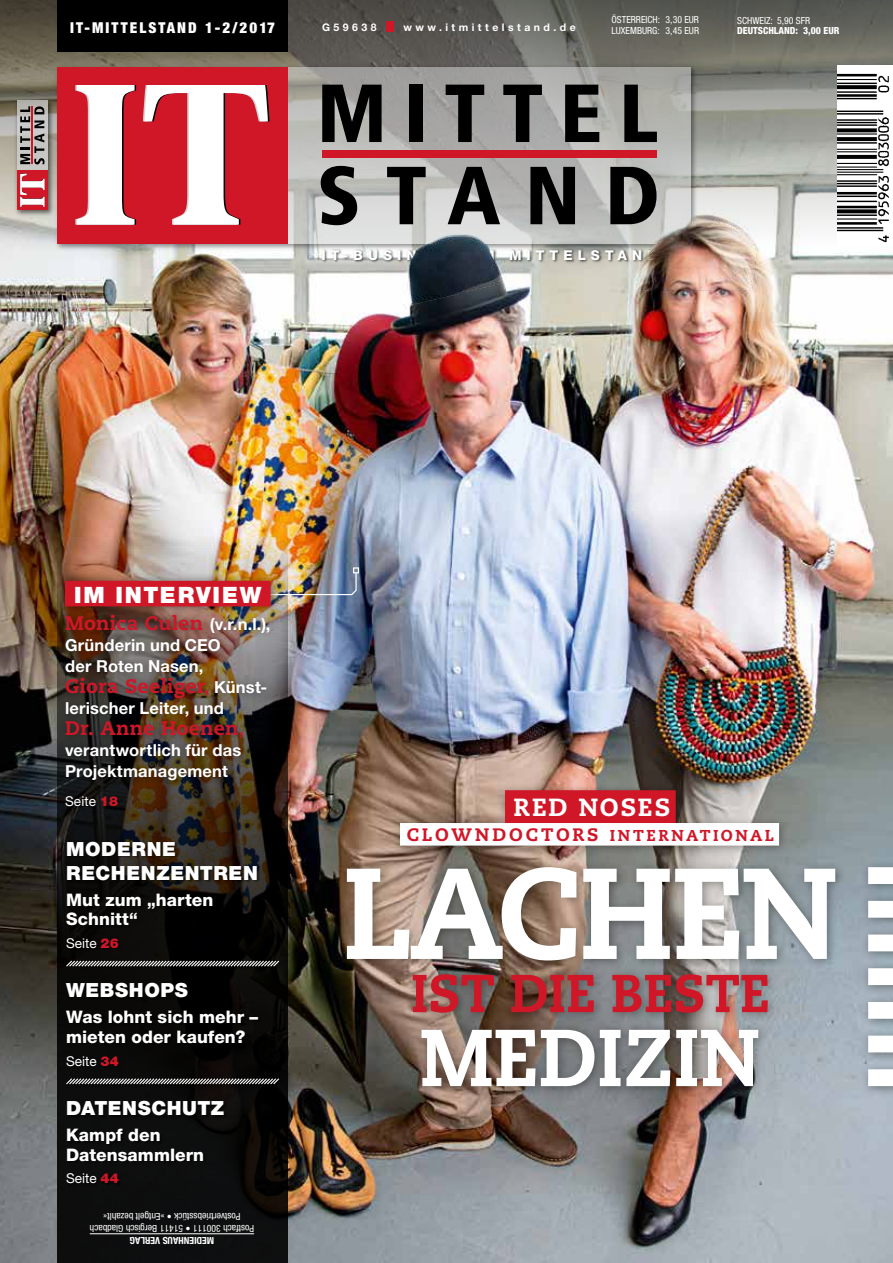
<style>
.page{position:relative;width:893px;height:1263px;background:#fff}
.page>*{position:absolute;margin:0;border:0;box-sizing:border-box;transform-origin:0 0}
.t1{font:128.85px "Caecilia Heavy SC";letter-spacing:-.02em;color:#fff;scale:.95 1}
.t2{font:80.4px "Caecilia Heavy SC";color:#fff;scale:.95 1}
.t3{font:53.1px "Caecilia Heavy SC";color:#cf1728;scale:.95 1}
.t4{font:800 24.75px "Caecilia";letter-spacing:.075em;color:#fff}
.t5{font:900 22.5px "Helvetica Neue";letter-spacing:.08em;color:#fff}
.t6{font:800 19.5px "Caecilia";letter-spacing:.015em;color:#cf1728}
.t7{font:900 19.5px/24px "Helvetica Neue";letter-spacing:.03em;color:#fff}
.t8{font:800 17.25px/19.5px "Helvetica Neue";letter-spacing:.005em;color:#fff}
.t9{font:700 16.5px/21px "Helvetica Neue";letter-spacing:.01em;color:#fff}
.t10{font:800 15.75px "Caecilia";letter-spacing:.16em;color:#cf1728}
.t11{font:900 condensed 15px "Helvetica Neue";letter-spacing:.14em;color:#fff}
.t12{font:13.5px "Helvetica Neue";color:#fff}
.t13{font:800 13.5px "Helvetica Neue";letter-spacing:.37em;color:#fff}
.t14{font:700 10.5px "Helvetica Neue";letter-spacing:.33em;color:#fff}
.t15{font:condensed 9.75px/11.2px "Helvetica Neue";color:#fff}
.t16{font:800 condensed 9.75px "Helvetica Neue";color:#fff}
.t17{font:700 condensed 9.75px "Helvetica Neue";color:#fff}
.s1{font-family:"Helvetica Neue";font-weight:700;font-size:16.5px;color:#fff}
.s2{font-family:"Helvetica Neue";font-weight:700;font-size:16.5px}
.s3{font-weight:900;color:#cf1728}
.s4{font-size:18px}
</style>
<div class="page">
<img style="left:0;top:347px;width:893px;height:916px">
<img style="left:58px;top:533px;width:230px;height:730px">
<hr style="left:90px;top:1233px;width:164px;height:1px;background:#fff">
<div style="left:65px;top:841px;width:217px;height:345px;background:#000;opacity:.55"></div>
<svg style="left:65px;top:959px;width:215px;height:9px"></svg>
<svg style="left:65px;top:1077px;width:215px;height:8px"></svg>
<div style="left:340px;top:859px;width:506px;height:238px;background:#7c7e77;opacity:.7"></div>
<img style="left:0;top:0;width:893px;height:347px">
<div style="left:392px;top:783px;width:397px;height:73px;background:#7c7e77;opacity:.66"></div>
<div style="left:505px;top:790px;width:171px;height:34px;background:#cf1728"></div>
<div style="left:400px;top:823px;width:379px;height:22px;background:#fff"></div>
<img style="left:269px;top:567px;width:90px;height:29px">
<div style="left:57px;top:573px;width:224px;height:242px;background:#000;opacity:.44"></div>
<div style="left:65px;top:581px;width:206px;height:25px;background:#cf1728"></div>
<div style="left:861px;top:860px;width:32px;height:237px;background:#7c7e77;opacity:.7"></div>
<svg style="left:868px;top:867px;width:25px;height:219px"></svg>
<h3 class="t11" style="left:70px;top:18px;width:206px">IT-MITTELSTAND 1-2/2017</h3>
<p class="t15" style="left:611px;top:14px;width:89px">ÖSTERREICH: 3,30 EUR<br>LUXEMBURG: 3,45 EUR</p>
<p class="t15" style="left:737px;top:15px;width:75px">SCHWEIZ: 5,90 SFR</p>
<h3 class="t11" style="left:78px;top:18px;width:191px">IT-MI TELSTAND 3/2013</h3>
<p class="t14" style="left:322px;top:20px;width:56px">G59638</p>
<p class="t14" style="left:403px;top:20px;width:174px">www.itmittelstand.de</p>
<p class="t16" style="left:737px;top:25px;width:104px">DEUTSCHLAND: 3,00 EUR</p>
<h3 class="t13" style="left:321px;top:247px;width:337px">IT-BUSINESS IM MITTELSTAND</h3>
<h3 class="t5" style="left:74px;top:581px;width:189px">IM INTERVIEW</h3>
<h3 class="t6" style="left:65px;top:611px;width:207px">Monica Culen <span class="s1">(v.r.n.l.),</span></h3>
<h3 class="t9" style="left:65px;top:634px;width:157px">Gründerin und CEO der Roten Nasen,</h3>
<h3 class="t6" style="left:65px;top:674px;width:204px">Giora Seeliger<span class="s2">,</span> <span class="s1">Künst-</span></h3>
<h3 class="t9" style="left:65px;top:697px;width:161px">lerischer Leiter, und</h3>
<h3 class="t6" style="left:65px;top:716px;width:180px">Dr. Anne Hoenen<span class="s2">,</span></h3>
<h3 class="t9" style="left:65px;top:740px;width:178px">verantwortlich für das<br>Projektmanagement</h3>
<h3 class="t12" style="left:65px;top:793px;width:55px">Seite <span class="s3">18</span></h3>
<h3 class="t7" style="left:66px;top:836px;width:193px">MODERNE<br>RECHENZENTREN</h3>
<h3 class="t8" style="left:66px;top:890px;width:149px">Mut zum „harten<br>Schnitt“</h3>
<h3 class="t12" style="left:66px;top:935px;width:54px">Seite <span class="s3">26</span></h3>
<h3 class="t7" style="left:66px;top:978px;width:123px">WEBSHOPS</h3>
<h3 class="t8" style="left:66px;top:1007px;width:194px">Was lohnt sich mehr – mieten oder kaufen?</h3>
<h3 class="t12" style="left:66px;top:1053px;width:54px">Seite <span class="s3">34</span></h3>
<h3 class="t7" style="left:66px;top:1096px;width:160px">DATENSCHUTZ</h3>
<h3 class="t8" style="left:66px;top:1125px;width:140px">Kampf den<br>Datensammlern</h3>
<h3 class="t12" style="left:66px;top:1170px;width:54px">Seite <span class="s3">44</span></h3>
<p class="t15" style="left:254px;top:1234px;width:166px;line-height:11.7px;text-align:center;rotate:-180deg">Postfach 300111 • 51411 Bergisch Gladbach<br>Postvertriebsstück • »Entgelt bezahlt«</p>
<p class="t17" style="left:214px;top:1246px;width:86px;rotate:-180deg">MEDIENHAUS VERLAG</p>
<h3 class="t4" style="left:514px;top:792px;width:158px">RED NOSES</h3>
<h3 class="t10" style="left:407px;top:825px;width:369px"><span class="s4">CLOWNDOCTORS</span> INTERNATIONAL</h3>
<h1 class="t1" style="left:341px;top:834px;width:526px">LACHEN</h1>
<h3 class="t3" style="left:411px;top:960px;width:379px">IST DIE BESTE</h3>
<h2 class="t2" style="left:420px;top:1008px;width:360px">MEDIZIN</h2>
</div>
